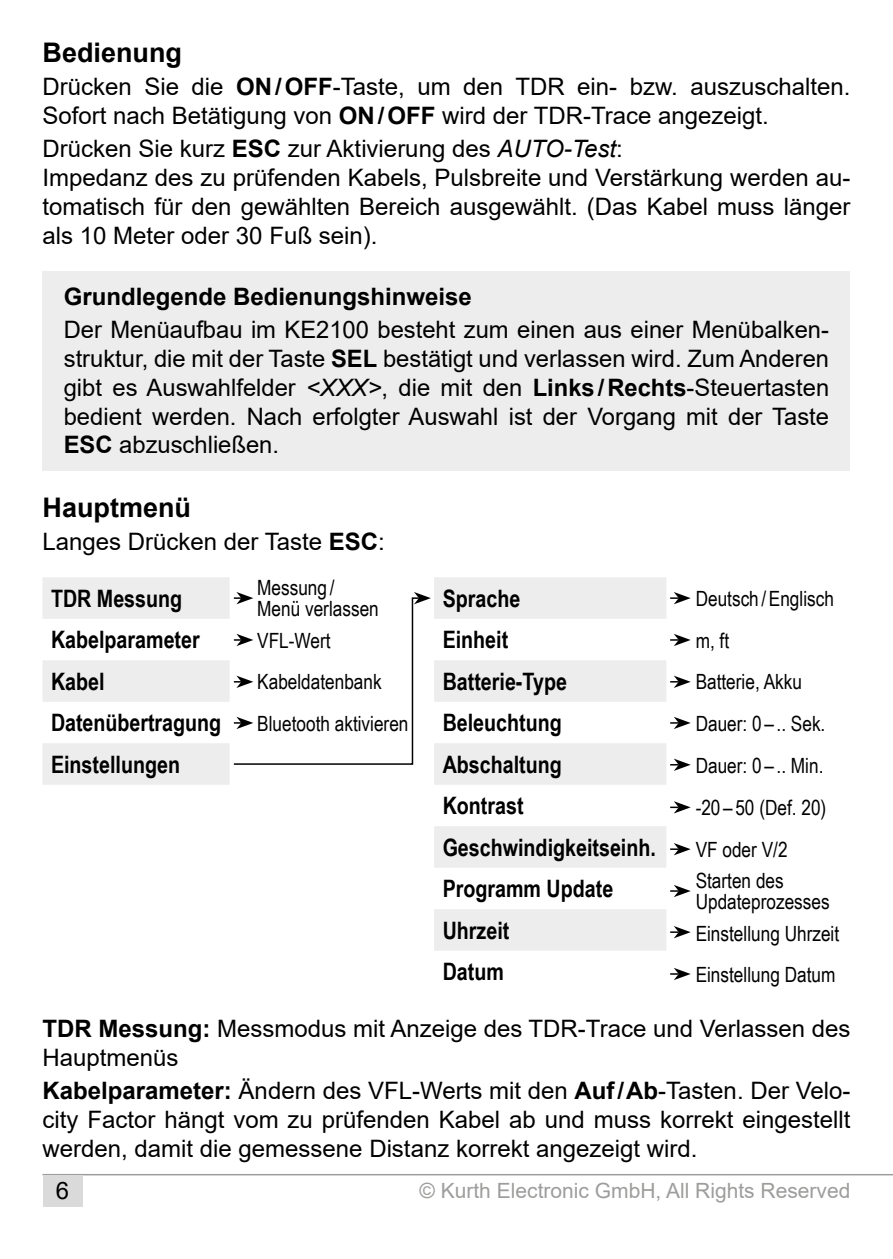
<style>
.page{position:relative;width:893px;height:1259px;background:#fff}
.page>*{position:absolute;margin:0;border:0;box-sizing:border-box;transform-origin:0 0}
.t1{font:700 27px "Arial";color:#000}
.t2{font:24px/28.8px "Arial";color:#000}
.t3{font:700 24px/41.4px "Arial Narrow";color:#000}
.t4{font:700 24px "Arial";color:#000}
.t5{font:21px/21px "Arial Narrow";color:#000}
.t6{font:21px "Arial";color:#9d9d9c}
.s1{font-weight:700}
.s2{font-style:italic}
</style>
<div class="page">
<hr style="left:43px;top:1174px;width:850px;height:1px;background:#9d9d9c">
<div style="left:43px;top:1175px;width:39px;height:32px;background:#dadada"></div>
<div style="left:43px;top:271px;width:807px;height:199px;background:#ededed"></div>
<svg style="left:434px;top:577px;width:232px;height:373px;fill:#ededed"></svg>
<svg style="left:670px;top:592px;width:21px;height:12px"></svg>
<svg style="left:670px;top:801px;width:21px;height:12px"></svg>
<svg style="left:670px;top:634px;width:21px;height:12px"></svg>
<svg style="left:670px;top:843px;width:21px;height:12px"></svg>
<svg style="left:670px;top:675px;width:21px;height:13px"></svg>
<svg style="left:670px;top:885px;width:21px;height:12px"></svg>
<svg style="left:670px;top:717px;width:21px;height:12px"></svg>
<svg style="left:670px;top:926px;width:21px;height:12px"></svg>
<svg style="left:670px;top:758px;width:21px;height:13px"></svg>
<svg style="left:670px;top:968px;width:21px;height:12px"></svg>
<svg style="left:43px;top:577px;width:388px;height:208px"></svg>
<p class="t1" style="left:43px;top:34px;width:141px">Bedienung</p>
<p class="t2" style="left:43px;top:72px;width:809px">Drücken Sie die <span class="s1">ON/OFF</span>-Taste, um den TDR ein- bzw. auszuschalten.<br>Sofort nach Betätigung von <span class="s1">ON/OFF</span> wird der TDR-Trace angezeigt.</p>
<p class="t2" style="left:43px;top:134px;width:809px">Drücken Sie kurz <span class="s1">ESC</span> zur Aktivierung des <span class="s2">AUTO-Test</span>:<br>Impedanz des zu prüfenden Kabels, Pulsbreite und Verstärkung werden au&shy;tomatisch für den gewählten Bereich ausgewählt. (Das Kabel muss länger als 10 Meter oder 30 Fuß sein).</p>
<p class="t4" style="left:64px;top:280px;width:410px">Grundlegende Bedienungshinweise</p>
<p class="t2" style="left:64px;top:315px;width:767px;text-align:justify">Der Menüaufbau im KE2100 besteht zum einen aus einer Menübalken&shy;struktur, die mit der Taste <span class="s1">SEL</span> bestätigt und verlassen wird. Zum Anderen gibt es Auswahlfelder <span class="s2">&lt;XXX&gt;</span>, die mit den <span class="s1">Links/Rechts</span>-Steuertasten bedient werden. Nach erfolgter Auswahl ist der Vorgang mit der Taste <span class="s1">ESC</span> abzuschließen.</p>
<p class="t1" style="left:43px;top:489px;width:150px">Hauptmenü</p>
<p class="t2" style="left:43px;top:527px;width:344px">Langes Drücken der Taste <span class="s1">ESC</span>:</p>
<p class="t3" style="left:51px;top:576px;width:172px">TDR Messung<br>Kabelparameter<br>Kabel<br>Datenübertragung<br>Einstellungen</p>
<p class="t5" style="left:257px;top:576px;width:123px">Messung /<br>Menü verlassen</p>
<p class="t3" style="left:443px;top:576px;width:215px">Sprache<br>Einheit<br>Batterie-Type<br>Beleuchtung<br>Abschaltung<br>Kontrast<br>Geschwindigkeitseinh.<br>Programm Update<br>Uhrzeit<br>Datum</p>
<p class="t5" style="left:696px;top:587px;width:140px">Deutsch /Englisch</p>
<p class="t5" style="left:696px;top:629px;width:35px">m, ft</p>
<p class="t5" style="left:257px;top:618px;width:153px;line-height:41.7px">VFL-Wert<br>Kabeldatenbank<br>Bluetooth aktivieren</p>
<p class="t5" style="left:696px;top:671px;width:108px">Batterie, Akku</p>
<p class="t5" style="left:696px;top:712px;width:131px">Dauer: 0 – .. Sek.</p>
<p class="t5" style="left:696px;top:754px;width:129px">Dauer: 0 – .. Min.</p>
<p class="t5" style="left:696px;top:796px;width:132px">-20 – 50 (Def. 20)</p>
<p class="t5" style="left:696px;top:838px;width:93px">VF oder V/2</p>
<p class="t5" style="left:696px;top:869px;width:136px">Starten des<br>Updateprozesses</p>
<p class="t5" style="left:696px;top:922px;width:145px">Einstellung Uhrzeit</p>
<p class="t5" style="left:696px;top:963px;width:141px">Einstellung Datum</p>
<p class="t2" style="left:43px;top:1014px;width:809px"><span class="s1">TDR Messung:</span> Messmodus mit Anzeige des TDR-Trace und Verlassen des<br>Hauptmenüs</p>
<p class="t2" style="left:42px;top:1076px;width:809px;text-align:justify"><span class="s1">Kabelparameter:</span> Ändern des VFL-Werts mit den <span class="s1">Auf/Ab</span>-Tasten. Der Velo&shy;city Factor hängt vom zu prüfenden Kabel ab und muss korrekt eingestellt werden, damit die gemessene Distanz korrekt angezeigt wird.</p>
<p class="t2" style="left:56px;top:1176px;width:15px">6</p>
<p class="t6" style="left:419px;top:1176px;width:432px">© Kurth Electronic GmbH, All Rights Reserved</p>
</div>
